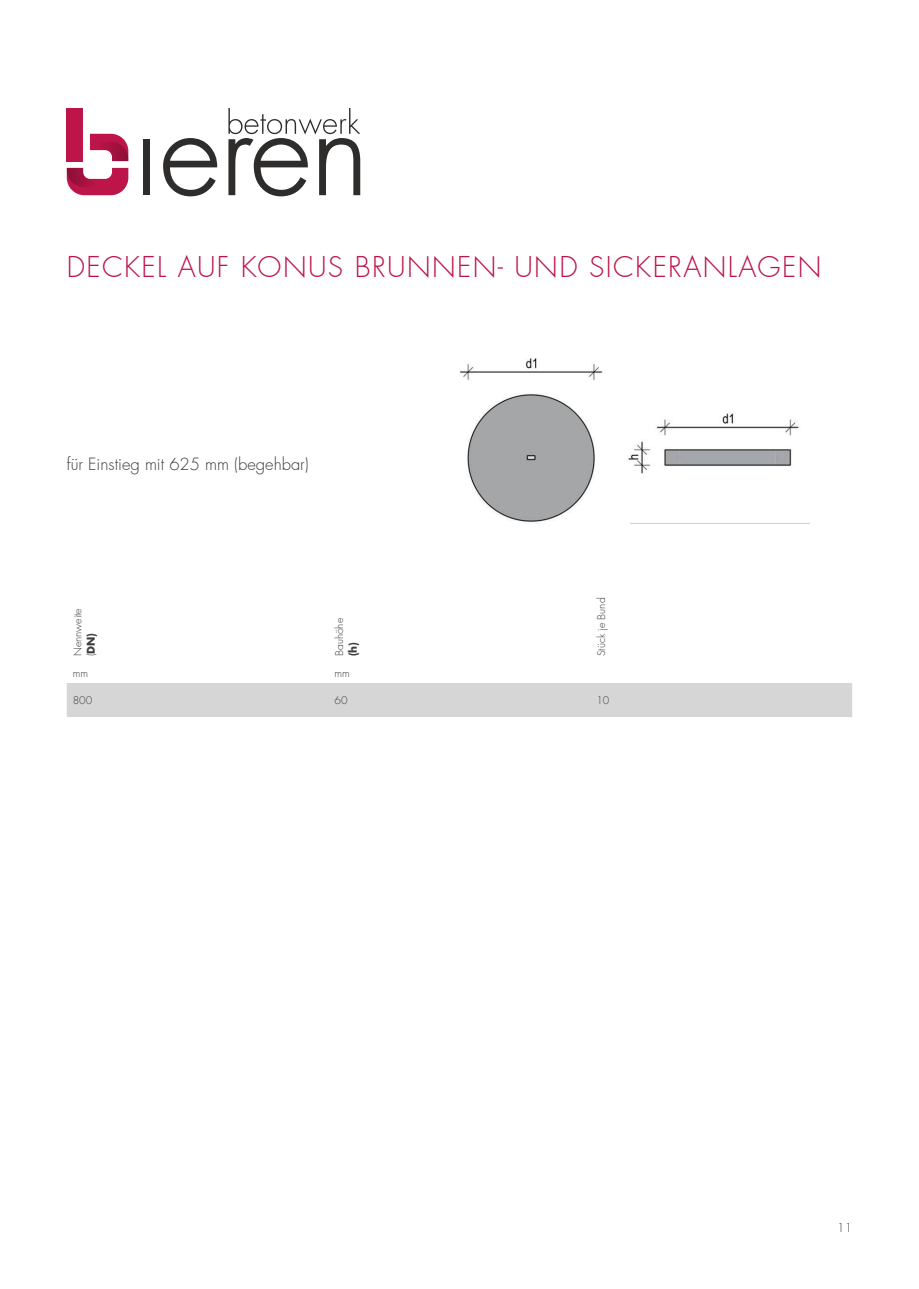
<style>
.page{position:relative;width:919px;height:1289px;background:#fff}
.page>*{position:absolute;margin:0;border:0;box-sizing:border-box;transform-origin:0 0}
.Headlines{font:300 28.05px "Futura LT Pro";letter-spacing:.05em;color:#bd1549}
.Fließtext{font:300 16.5px "Futura LT Pro";color:#3d3d3c}
.t1{font:300 12px "Futura LT Pro";color:#3d3d3c}
.Fließtext-2{font:300 10.5px/13.5px "Futura LT Pro";color:#3d3d3c}
.Fließtext-3{font:700 10.5px "Futura LT Pro";color:#3d3d3c}
.s1{font-weight:700}
</style>
<div class="page">
<div style="left:67px;top:108px;width:16px;height:53px;background:#bd1549"></div>
<div style="left:143px;top:139px;width:7px;height:56px;background:#2e2d2c"></div>
<svg style="left:163px;top:138px;width:54px;height:58px"></svg>
<svg style="left:228px;top:108px;width:132px;height:88px"></svg>
<svg style="left:67px;top:168px;width:61px;height:27px"></svg>
<svg style="left:90px;top:134px;width:38px;height:27px"></svg>
<img style="left:460px;top:358px;width:349px;height:166px">
<div style="left:67px;top:683px;width:785px;height:34px;background:#d6d6d6"></div>
<p class="Headlines" style="left:67px;top:249px;width:756px">DECKEL AUF KONUS BRUNNEN- UND SICKERANLAGEN</p>
<p class="Fließtext" style="left:67px;top:453px;width:243px">für Einstieg mit 625 mm (begehbar)</p>
<p class="Fließtext-2" style="left:71px;top:656px;width:49px;rotate:-90deg">Nennweite (<span class="s1">DN)</span></p>
<p class="Fließtext-2" style="left:333px;top:656px;width:40px;rotate:-90deg">Bauhöhe</p>
<p class="Fließtext-3" style="left:345px;top:656px;width:16px;rotate:-90deg">(h)</p>
<p class="Fließtext-2" style="left:594px;top:656px;width:60px;rotate:-90deg">Stück je Bund</p>
<p class="Fließtext-2" style="left:73px;top:666px;width:17px">mm</p>
<p class="Fließtext-2" style="left:334px;top:666px;width:17px">mm</p>
<p class="Fließtext-2" style="left:73px;top:694px;width:21px">800</p>
<p class="Fließtext-2" style="left:334px;top:694px;width:15px">60</p>
<p class="Fließtext-2" style="left:596px;top:694px;width:15px">10</p>
<p class="t1" style="left:837px;top:1219px;width:16px">11</p>
</div>
